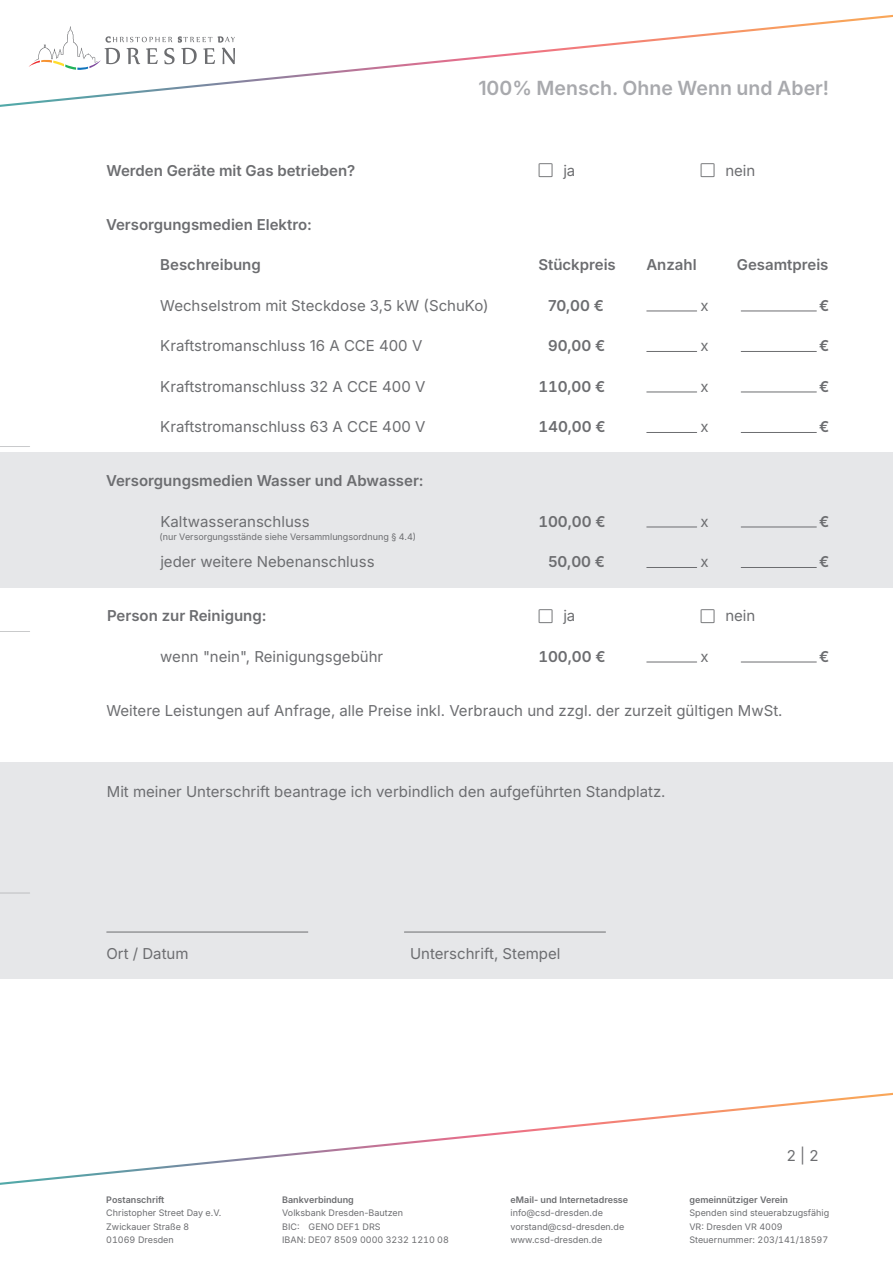
<style>
.page{position:relative;width:893px;height:1263px;background:#fff}
.page>*{position:absolute;margin:0;border:0;box-sizing:border-box;transform-origin:0 0}
.t1{font:600 19.5px "Inter";color:#a8a9ad}
.t2{font:15px "Inter";color:#6c6d70}
.t3{font:600 15px "Inter";color:#6c6d70}
.t4{font:9px/13.5px "Inter";color:#6c6d70}
.t5{font:600 9px "Inter";color:#6c6d70}
.s1{font-size:10.5px}
</style>
<div class="page">
<div style="left:0;top:452px;width:893px;height:135px;background:#e6e7e9"></div>
<div style="left:0;top:763px;width:893px;height:216px;background:#e6e7e9"></div>
<svg style="left:0;top:14px;width:893px;height:93px"></svg>
<svg style="left:0;top:1092px;width:893px;height:93px"></svg>
<hr style="left:0;top:631px;width:30px;height:1px;background:#939598">
<hr style="left:0;top:446px;width:30px;height:1px;background:#939598">
<hr style="left:0;top:893px;width:30px;height:1px;background:#939598">
<svg style="left:29px;top:26px;width:206px;height:44px"></svg>
<hr style="left:741px;top:311px;width:75px;height:1px;background:#6c6d70">
<hr style="left:647px;top:311px;width:50px;height:1px;background:#6c6d70">
<hr style="left:741px;top:351px;width:75px;height:1px;background:#6c6d70">
<hr style="left:647px;top:351px;width:50px;height:1px;background:#6c6d70">
<hr style="left:741px;top:392px;width:75px;height:1px;background:#6c6d70">
<hr style="left:647px;top:392px;width:50px;height:1px;background:#6c6d70">
<hr style="left:741px;top:432px;width:75px;height:1px;background:#6c6d70">
<hr style="left:647px;top:432px;width:50px;height:1px;background:#6c6d70">
<hr style="left:741px;top:527px;width:75px;height:1px;background:#6c6d70">
<hr style="left:647px;top:527px;width:50px;height:1px;background:#6c6d70">
<hr style="left:741px;top:567px;width:75px;height:1px;background:#6c6d70">
<hr style="left:647px;top:567px;width:50px;height:1px;background:#6c6d70">
<hr style="left:741px;top:662px;width:75px;height:1px;background:#6c6d70">
<hr style="left:647px;top:662px;width:50px;height:1px;background:#6c6d70">
<hr style="left:107px;top:932px;width:201px;height:1px;background:#6c6d70">
<hr style="left:404px;top:932px;width:201px;height:1px;background:#6c6d70">
<h1 class="t1" style="left:478px;top:73px;width:352px">100% Mensch. Ohne Wenn und Aber!</h1>
<p class="t3" style="left:106px;top:159px;width:250px">Werden Geräte mit Gas betrieben?</p>
<p class="t2" style="left:538px;top:159px;width:39px"><span class="s1">⬜</span> ja</p>
<p class="t2" style="left:700px;top:159px;width:57px"><span class="s1">⬜</span> nein</p>
<p class="t3" style="left:106px;top:213px;width:207px">Versorgungsmedien Elektro:</p>
<p class="t3" style="left:160px;top:253px;width:102px">Beschreibung</p>
<p class="t3" style="left:538px;top:253px;width:79px">Stückpreis</p>
<p class="t3" style="left:646px;top:253px;width:52px">Anzahl</p>
<p class="t3" style="left:737px;top:253px;width:93px">Gesamtpreis</p>
<p class="t2" style="left:160px;top:294px;width:330px">Wechselstrom mit Steckdose 3,5 kW (SchuKo)</p>
<p class="t3" style="left:548px;top:294px;width:58px">70,00 €</p>
<p class="t2" style="left:700px;top:294px;width:10px">x</p>
<p class="t3" style="left:819px;top:294px;width:12px">€</p>
<p class="t2" style="left:160px;top:334px;width:264px">Kraftstromanschluss 16 A CCE 400 V</p>
<p class="t3" style="left:548px;top:334px;width:59px">90,00 €</p>
<p class="t2" style="left:700px;top:334px;width:10px">x</p>
<p class="t3" style="left:819px;top:334px;width:12px">€</p>
<p class="t2" style="left:160px;top:375px;width:267px">Kraftstromanschluss 32 A CCE 400 V</p>
<p class="t3" style="left:538px;top:375px;width:69px">110,00 €</p>
<p class="t2" style="left:700px;top:375px;width:10px">x</p>
<p class="t3" style="left:819px;top:375px;width:12px">€</p>
<p class="t2" style="left:160px;top:415px;width:267px">Kraftstromanschluss 63 A CCE 400 V</p>
<p class="t3" style="left:538px;top:415px;width:69px">140,00 €</p>
<p class="t2" style="left:700px;top:415px;width:10px">x</p>
<p class="t3" style="left:819px;top:415px;width:12px">€</p>
<p class="t3" style="left:106px;top:469px;width:319px">Versorgungsmedien Wasser und Abwasser:</p>
<p class="t2" style="left:160px;top:510px;width:151px">Kaltwasseranschluss</p>
<p class="t3" style="left:538px;top:510px;width:69px">100,00 €</p>
<p class="t2" style="left:700px;top:510px;width:10px">x</p>
<p class="t3" style="left:819px;top:510px;width:12px">€</p>
<p class="t2" style="left:160px;top:550px;width:216px">jeder weitere Nebenanschluss</p>
<p class="t3" style="left:548px;top:550px;width:59px">50,00 €</p>
<p class="t2" style="left:700px;top:550px;width:10px">x</p>
<p class="t3" style="left:819px;top:550px;width:12px">€</p>
<p class="t3" style="left:107px;top:604px;width:161px">Person zur Reinigung:</p>
<p class="t2" style="left:538px;top:604px;width:39px"><span class="s1">⬜</span> ja</p>
<p class="t2" style="left:700px;top:604px;width:57px"><span class="s1">⬜</span> nein</p>
<p class="t2" style="left:160px;top:645px;width:224px">wenn "nein", Reinigungsgebühr</p>
<p class="t3" style="left:538px;top:645px;width:69px">100,00 €</p>
<p class="t2" style="left:700px;top:645px;width:10px">x</p>
<p class="t3" style="left:819px;top:645px;width:12px">€</p>
<p class="t2" style="left:106px;top:699px;width:678px">Weitere Leistungen auf Anfrage, alle Preise inkl. Verbrauch und zzgl. der zurzeit gültigen MwSt.</p>
<p class="t4" style="left:159px;top:530px;width:258px">(nur Versorgungsstände siehe Versammlungsordnung § 4.4)</p>
<p class="t2" style="left:107px;top:780px;width:560px">Mit meiner Unterschrift beantrage ich verbindlich den aufgeführten Standplatz.</p>
<p class="t2" style="left:106px;top:942px;width:84px">Ort / Datum</p>
<p class="t2" style="left:410px;top:942px;width:152px">Unterschrift, Stempel</p>
<p class="t5" style="left:106px;top:1193px;width:60px">Postanschrift</p>
<p class="t4" style="left:106px;top:1206px;width:117px">Christopher Street Day e.V.<br>Zwickauer Straße 8<br>01069 Dresden</p>
<p class="t5" style="left:282px;top:1193px;width:73px">Bankverbindung</p>
<p class="t4" style="left:282px;top:1206px;width:168px">Volksbank Dresden-Bautzen<br>BIC: GENO DEF1 DRS<br>IBAN: DE07 8509 0000 3232 1210 08</p>
<p class="t5" style="left:511px;top:1193px;width:119px">eMail- und Internetadresse</p>
<p class="t4" style="left:511px;top:1206px;width:115px">info@csd-dresden.de vorstand@csd-dresden.de www.csd-dresden.de</p>
<p class="t2" style="left:787px;top:1144px;width:33px">2 | 2</p>
<p class="t5" style="left:689px;top:1193px;width:100px">gemeinnütziger Verein</p>
<p class="t4" style="left:689px;top:1206px;width:141px">Spenden sind steuerabzugsfähig<br>VR: Dresden VR 4009<br>Steuernummer: 203/141/18597</p>
</div>
